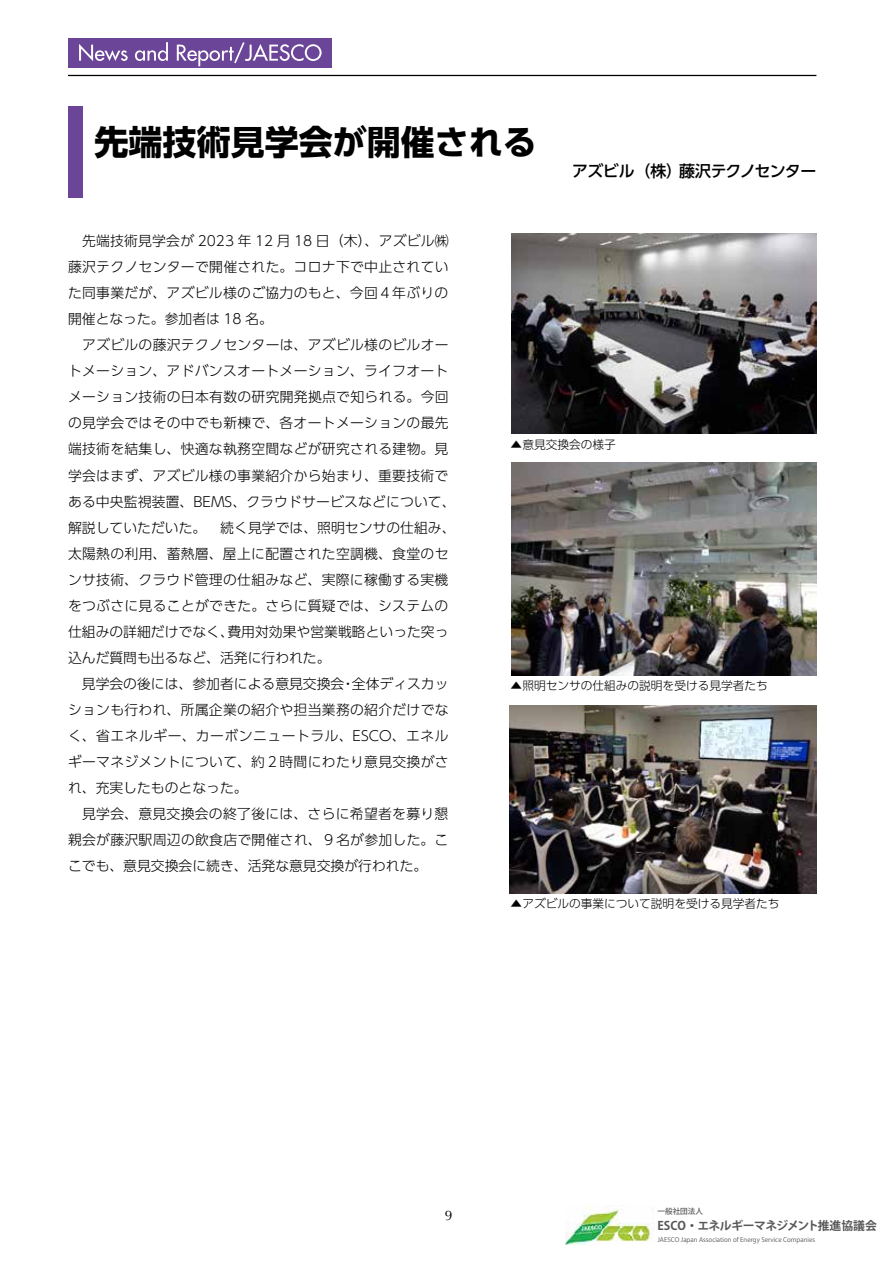
<style>
.page{position:relative;width:893px;height:1263px;background:#fff}
.page>*{position:absolute;margin:0;border:0;box-sizing:border-box;transform-origin:0 0}
.t1{font:700 34.05px "UD Shin Go Pr 6 N";color:#000}
.t2{font:500 15.9px "UD Shin Go Pr 6 N";letter-spacing:-.04em;color:#000}
.t3{font:300 13.8px/26.1px "UD Shin Go Pr 6 N";letter-spacing:.02em;color:#000}
.t4{font:13.8px "Optima";color:#000}
.t5{font:700 11.85px "Koz Go Pr 6 N";letter-spacing:-.04em;color:#595757}
.t6{font:300 11.7px "UD Shin Go Pr 6 N";color:#000}
.t7{font:500 7.65px "Koz Go Pr 6 N";color:#595757}
.t8{font:6.3px "Koz Go Pr 6 N";color:#595757}
</style>
<div class="page">
<div style="left:68px;top:38px;width:264px;height:30px;background:#6b4598"></div>
<img style="left:565px;top:1206px;width:87px;height:38px">
<hr style="left:68px;top:75px;width:748px;height:1px;background:#000">
<svg style="left:79px;top:42px;width:243px;height:24px"></svg>
<div style="left:68px;top:106px;width:14px;height:92px;background:#6b4598"></div>
<img style="left:512px;top:233px;width:304px;height:201px">
<img style="left:511px;top:462px;width:305px;height:213px">
<img style="left:510px;top:706px;width:306px;height:187px">
<h1 class="t1" style="left:95px;top:114px;width:444px">先端技術見学会が開催される</h1>
<p class="t2" style="left:572px;top:158px;width:246px">アズビル（株）藤沢テクノセンター</p>
<p class="t3" style="left:68px;top:227px;width:389px">　先端技術見学会が 2023 年 12 月 18 日（木）、アズビル㈱藤沢テクノセンターで開催された。コロナ下で中止されていた同事業だが、アズビル様のご協力のもと、今回４年ぶりの開催となった。参加者は 18 名。<br>　アズビルの藤沢テクノセンターは、アズビル様のビルオートメーション、アドバンスオートメーション、ライフオートメーション技術の日本有数の研究開発拠点で知られる。今回の見学会ではその中でも新棟で、各オートメーションの最先端技術を結集し、快適な執務空間などが研究される建物。見学会はまず、アズビル様の事業紹介から始まり、重要技術である中央監視装置、BEMS、クラウドサービスなどについて、解説していただいた。　続く見学では、照明センサの仕組み、太陽熱の利用、蓄熱層、屋上に配置された空調機、食堂のセンサ技術、クラウド管理の仕組みなど、実際に稼働する実機をつぶさに見ることができた。さらに質疑では、システムの仕組みの詳細だけでなく、費用対効果や営業戦略といった突っ込んだ質問も出るなど、活発に行われた。<br>　見学会の後には、参加者による意見交換会・全体ディスカッションも行われ、所属企業の紹介や担当業務の紹介だけでなく、省エネルギー、カーボンニュートラル、ESCO、エネルギーマネジメントについて、約２時間にわたり意見交換がされ、充実したものとなった。<br>　見学会、意見交換会の終了後には、さらに希望者を募り懇親会が藤沢駅周辺の飲食店で開催され、９名が参加した。ここでも、意見交換会に続き、活発な意見交換が行われた。</p>
<p class="t6" style="left:511px;top:435px;width:107px">▲意見交換会の様子</p>
<p class="t6" style="left:511px;top:676px;width:259px">▲照明センサの仕組みの説明を受ける見学者たち</p>
<p class="t6" style="left:511px;top:894px;width:270px">▲アズビルの事業について説明を受ける見学者たち</p>
<p class="t4" style="left:445px;top:1207px;width:9px">9</p>
<p class="t7" style="left:657px;top:1206px;width:47px">一般社団法人</p>
<p class="t8" style="left:657px;top:1236px;width:159px">JAESCO Japan Association of Energy Service Companies</p>
<p class="t5" style="left:657px;top:1219px;width:221px">ESCO・エネルギーマネジメント推進協議会</p>
</div>
